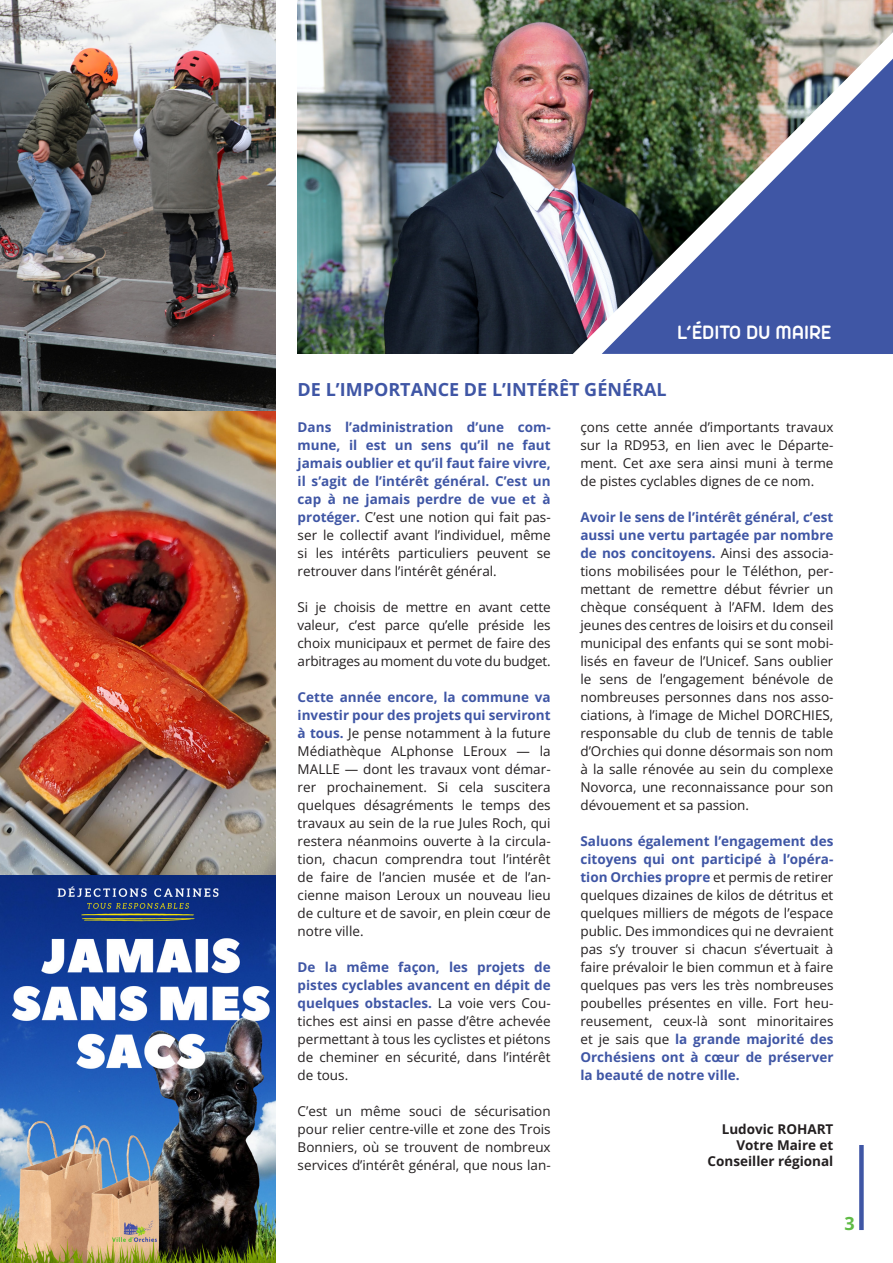
<style>
.page{position:relative;width:893px;height:1263px;background:#fff}
.page>*{position:absolute;margin:0;border:0;box-sizing:border-box;transform-origin:0 0}
.t1{font:600 21px "Arista Pro Trial";color:#fff}
.t2{font:700 18px "Open Sans";color:#3f56a5}
.t3{font:700 18px "Open Sans";color:#60bb46}
.t4{font:13.5px/18px "Open Sans";color:#231f20;text-align:justify}
.t5{font:700 13.5px/18px "Open Sans";color:#3f56a5;text-align:justify}
.t6{font:700 13.5px "Open Sans";color:#231f20}
.s1{font-weight:400;color:#231f20}
.s2{font-weight:700;color:#3f56a5}
</style>
<div class="page">
<div style="left:859px;top:1145px;width:5px;height:85px;background:#3f56a5"></div>
<img style="left:0;top:508px;width:1px;height:190px">
<img style="left:1px;top:410px;width:275px;height:466px">
<img style="left:1px;top:0;width:275px;height:410px">
<img style="left:1px;top:876px;width:275px;height:387px">
<img style="left:298px;top:0;width:595px;height:354px">
<img style="left:517px;top:32px;width:376px;height:322px">
<img style="left:602px;top:59px;width:291px;height:295px">
<p class="t1" style="left:677px;top:319px;width:156px">L‘ÉDITO DU MAIRE</p>
<p class="t2" style="left:298px;top:377px;width:370px">DE L’IMPORTANCE DE L’INTÉRÊT GÉNÉRAL</p>
<p class="t5" style="left:298px;top:418px;width:255px">Dans l’administration d’une com&shy;mune, il est un sens qu’il ne faut jamais oublier et qu’il faut faire vivre, il s’agit de l’intérêt général. C’est un cap à ne jamais perdre de vue et à protéger. <span class="s1">C’est une notion qui fait pas&shy;ser le collectif avant l’individuel, même si les intérêts particuliers peuvent se retrouver dans l’intérêt général.</span></p>
<p class="t4" style="left:298px;top:598px;width:255px">Si je choisis de mettre en avant cette valeur, c’est parce qu’elle préside les choix municipaux et permet de faire des arbitrages au moment du vote du budget.</p>
<p class="t4" style="left:298px;top:688px;width:255px"><span class="s2">Cette année encore, la commune va investir pour des projets qui serviront à tous.</span> Je pense notamment à la future Médiathèque ALphonse LEroux — la MALLE — dont les travaux vont démar&shy;rer prochainement. Si cela suscitera quelques désagréments le temps des travaux au sein de la rue Jules Roch, qui restera néanmoins ouverte à la circula&shy;tion, chacun comprendra tout l’intérêt de faire de l’ancien musée et de l’an&shy;cienne maison Leroux un nouveau lieu de culture et de savoir, en plein cœur de notre ville.</p>
<p class="t4" style="left:298px;top:958px;width:255px"><span class="s2">De la même façon, les projets de pistes cyclables avancent en dépit de quelques obstacles.</span> La voie vers Cou&shy;tiches est ainsi en passe d’être achevée permettant à tous les cyclistes et piétons de cheminer en sécurité, dans l’intérêt de tous.</p>
<p class="t4" style="left:298px;top:1102px;width:255px">C’est un même souci de sécurisation pour relier centre-ville et zone des Trois Bonniers, où se trouvent de nombreux services d’intérêt général, que nous lan-</p>
<p class="t4" style="left:580px;top:418px;width:255px">çons cette année d’importants travaux sur la RD953, en lien avec le Départe&shy;ment. Cet axe sera ainsi muni à terme de pistes cyclables dignes de ce nom.</p>
<p class="t4" style="left:580px;top:508px;width:255px"><span class="s2">Avoir le sens de l’intérêt général, c’est aussi une vertu partagée par nombre de nos concitoyens.</span> Ainsi des associa&shy;tions mobilisées pour le Téléthon, per&shy;mettant de remettre début février un chèque conséquent à l’AFM. Idem des jeunes des centres de loisirs et du conseil municipal des enfants qui se sont mobi&shy;lisés en faveur de l’Unicef. Sans oublier le sens de l’engagement bénévole de nombreuses personnes dans nos asso&shy;ciations, à l’image de Michel DORCHIES, responsable du club de tennis de table d’Orchies qui donne désormais son nom à la salle rénovée au sein du complexe Novorca, une reconnaissance pour son dévouement et sa passion.</p>
<p class="t4" style="left:580px;top:832px;width:255px"><span class="s2">Saluons également l’engagement des citoyens qui ont participé à l’opéra&shy;tion Orchies propre</span> et permis de retirer quelques dizaines de kilos de détritus et quelques milliers de mégots de l’espace public. Des immondices qui ne devraient pas s’y trouver si chacun s’évertuait à faire prévaloir le bien commun et à faire quelques pas vers les très nombreuses poubelles présentes en ville. Fort heu&shy;reusement, ceux-là sont minoritaires et je sais que <span class="s2">la grande majorité des Orchésiens ont à cœur de préserver la beauté de notre ville.</span></p>
<p class="t6" style="left:722px;top:1119px;width:113px">Ludovic ROHART</p>
<p class="t6" style="left:736px;top:1136px;width:99px">Votre Maire et</p>
<p class="t6" style="left:708px;top:1152px;width:127px">Conseiller régional</p>
<h2 class="t3" style="left:844px;top:1211px;width:12px">3</h2>
</div>
